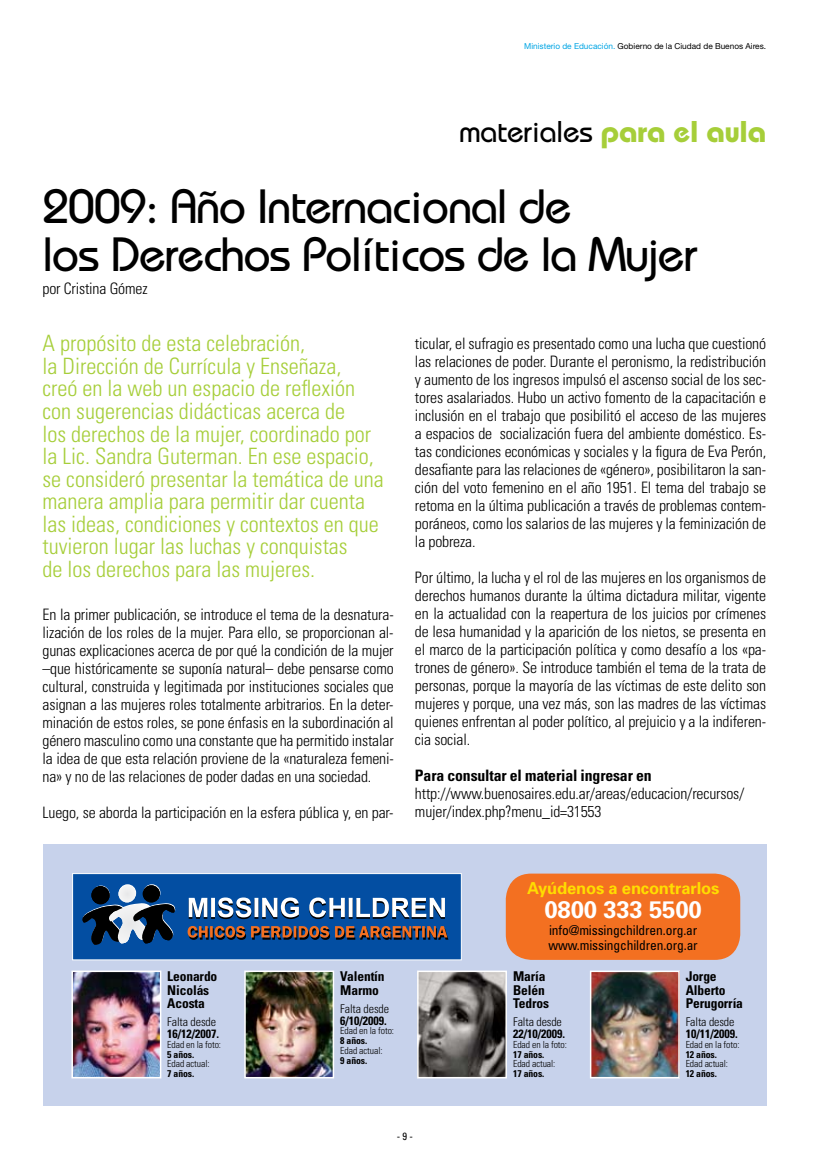
<style>
.page{position:relative;width:830px;height:1170px;background:#fff}
.page>*{position:absolute;margin:0;border:0;box-sizing:border-box;transform-origin:0 0}
.t1{font:500 48px/48px "Bauhaus";letter-spacing:-.02em;color:#000}
.t2{font:500 30px "Bauhaus";letter-spacing:-.005em;color:#000}
.t3{font:700 24px "Univers";letter-spacing:-.01em;color:#fff}
.t4{font:300 condensed 22.5px/22.5px "Univers";color:#a6ce39}
.t5{font:700 16.5px "Univers";letter-spacing:-.01em;color:#fd0}
.t6{font:300 condensed 15.75px/18px "Univers";letter-spacing:-.01em;color:#000;text-align:justify}
.t7{font:700 condensed 15.75px "Univers";letter-spacing:-.01em;color:#000}
.t8{font:700 condensed 13.5px/13.5px "Univers";letter-spacing:-.01em;color:#000}
.t9{font:condensed 13.5px/15px "Univers";letter-spacing:-.01em;color:#000}
.t10{font:700 condensed 12px "Univers";color:#000}
.t11{font:300 condensed 12px "Univers";letter-spacing:-.01em;color:#000}
.t12{font:condensed 10.5px "Univers";color:#000}
.t13{font:300 condensed 9.75px "Univers";letter-spacing:-.01em;color:#000}
.t14{font:700 condensed 9.75px "Univers";letter-spacing:-.01em;color:#000}
.t15{font:8.25px "Helvetica Neue";color:#000}
.s1{color:#00a5e4}
.s2{font-weight:700;color:#a6ce39}
</style>
<div class="page">
<div style="left:43px;top:844px;width:723px;height:262px;background:#c7d2eb"></div>
<div style="left:72px;top:873px;width:389px;height:87px;background:#034ea2;border:1px solid #fff"></div>
<svg style="left:92px;top:885px;width:18px;height:17px"></svg>
<svg style="left:119px;top:884px;width:17px;height:17px"></svg>
<svg style="left:143px;top:884px;width:17px;height:17px"></svg>
<svg style="left:187px;top:926px;width:261px;height:13px"></svg>
<svg style="left:189px;top:897px;width:255px;height:22px"></svg>
<div style="left:92px;top:886px;width:17px;height:17px;background:#000;border-radius:50%"></div>
<div style="left:92px;top:886px;width:17px;height:17px;border:1px solid #000;border-radius:50%"></div>
<div style="left:118px;top:885px;width:18px;height:17px;background:#f0f1f2;border-radius:9px"></div>
<svg style="left:82px;top:901px;width:94px;height:43px"></svg>
<div style="left:143px;top:885px;width:17px;height:17px;background:#000;border-radius:50%"></div>
<img style="left:74px;top:973px;width:84px;height:102px">
<div style="left:71px;top:970px;width:90px;height:108px;border:2px solid #fff"></div>
<img style="left:247px;top:973px;width:84px;height:102px">
<div style="left:244px;top:970px;width:90px;height:108px;border:2px solid #fff"></div>
<img style="left:420px;top:973px;width:83px;height:102px">
<div style="left:417px;top:970px;width:89px;height:108px;border:2px solid #fff"></div>
<img style="left:592px;top:973px;width:84px;height:102px">
<div style="left:589px;top:970px;width:90px;height:108px;border:2px solid #fff"></div>
<div style="left:505px;top:873px;width:234px;height:86px;background:#f37021;border-radius:26px"></div>
<p class="t15" style="left:524px;top:41px;width:243px"><span class="s1">Ministerio de Educación.</span> Gobierno de la Ciudad de Buenos Aires.</p>
<h2 class="t2" style="left:459px;top:114px;width:308px">materiales <span class="s2">para el aula</span></h2>
<h1 class="t1" style="left:43px;top:182px;width:655px">2009: Año Internacional de<br>los Derechos Políticos de la Mujer</h1>
<p class="t6" style="left:43px;top:279px;width:106px">por Cristina Gómez</p>
<p class="t4" style="left:43px;top:332px;width:343px">A propósito de esta celebración,<br>la Dirección de Currícula y Enseñaza,<br>creó en la web un espacio de reflexión con sugerencias didácticas acerca de<br>los derechos de la mujer, coordinado por la Lic. Sandra Guterman. En ese espacio, se consideró presentar la temática de una manera amplia para permitir dar cuenta las ideas, condiciones y contextos en que tuvieron lugar las luchas y conquistas<br>de los derechos para las mujeres.</p>
<p class="t6" style="left:43px;top:604px;width:352px">En la primer publicación, se introduce el tema de la desnatura&shy;lización de los roles de la mujer. Para ello, se proporcionan al&shy;gunas explicaciones acerca de por qué la condición de la mujer –que históricamente se suponía natural– debe pensarse como cultural, construida y legitimada por instituciones sociales que asignan a las mujeres roles totalmente arbitrarios. En la deter&shy;minación de estos roles, se pone énfasis en la subordinación al género masculino como una constante que ha permitido instalar la idea de que esta relación proviene de la «naturaleza femeni&shy;na» y no de las relaciones de poder dadas en una sociedad.</p>
<p class="t6" style="left:43px;top:802px;width:352px">Luego, se aborda la participación en la esfera pública y, en par-</p>
<p class="t6" style="left:415px;top:334px;width:352px">ticular, el sufragio es presentado como una lucha que cuestionó las relaciones de poder. Durante el peronismo, la redistribución y aumento de los ingresos impulsó el ascenso social de los sec&shy;tores asalariados. Hubo un activo fomento de la capacitación e inclusión en el trabajo que posibilitó el acceso de las mujeres a espacios de socialización fuera del ambiente doméstico. Es&shy;tas condiciones económicas y sociales y la figura de Eva Perón, desafiante para las relaciones de «género», posibilitaron la san&shy;ción del voto femenino en el año 1951. El tema del trabajo se retoma en la última publicación a través de problemas contem&shy;poráneos, como los salarios de las mujeres y la feminización de la pobreza.</p>
<p class="t6" style="left:415px;top:568px;width:352px">Por último, la lucha y el rol de las mujeres en los organismos de derechos humanos durante la última dictadura militar, vigente en la actualidad con la reapertura de los juicios por crímenes de lesa humanidad y la aparición de los nietos, se presenta en el marco de la participación política y como desafío a los «pa&shy;trones de género». Se introduce también el tema de la trata de personas, porque la mayoría de las víctimas de este delito son mujeres y porque, una vez más, son las madres de las víctimas quienes enfrentan al poder político, al prejuicio y a la indiferen&shy;cia social.</p>
<p class="t7" style="left:415px;top:766px;width:238px">Para consultar el material ingresar en</p>
<p class="t6" style="left:415px;top:784px;width:331px">http://www.buenosaires.edu.ar/areas/educacion/recursos/ mujer/index.php?menu_id=31553</p>
<p class="t8" style="left:167px;top:969px;width:52px">Leonardo<br>Nicolás<br>Acosta</p>
<p class="t11" style="left:167px;top:1014px;width:50px">Falta desde</p>
<p class="t10" style="left:167px;top:1026px;width:53px">16/12/2007.</p>
<p class="t13" style="left:167px;top:1038px;width:55px">Edad en la foto:</p>
<p class="t14" style="left:167px;top:1047px;width:29px">5 años.</p>
<p class="t13" style="left:167px;top:1057px;width:44px">Edad actual:</p>
<p class="t14" style="left:167px;top:1067px;width:29px">7 años.</p>
<p class="t8" style="left:340px;top:969px;width:46px">Valentín<br>Marmo</p>
<p class="t11" style="left:340px;top:1001px;width:50px">Falta desde</p>
<p class="t10" style="left:340px;top:1012px;width:48px">6/10/2009.</p>
<p class="t13" style="left:340px;top:1024px;width:55px">Edad en la foto:</p>
<p class="t14" style="left:340px;top:1034px;width:29px">8 años.</p>
<p class="t13" style="left:340px;top:1044px;width:44px">Edad actual:</p>
<p class="t14" style="left:340px;top:1053px;width:29px">9 años.</p>
<p class="t5" style="left:527px;top:877px;width:193px">Ayúdenos a encontrarlos</p>
<h3 class="t3" style="left:544px;top:894px;width:159px">0800 333 5500</h3>
<p class="t9" style="left:548px;top:922px;width:151px">info@missingchildren.org.ar www.missingchildren.org.ar</p>
<p class="t8" style="left:513px;top:969px;width:37px">María<br>Belén<br>Tedros</p>
<p class="t11" style="left:513px;top:1014px;width:50px">Falta desde</p>
<p class="t10" style="left:513px;top:1026px;width:53px">22/10/2009.</p>
<p class="t13" style="left:513px;top:1038px;width:55px">Edad en la foto:</p>
<p class="t14" style="left:513px;top:1047px;width:33px">17 años.</p>
<p class="t13" style="left:513px;top:1057px;width:44px">Edad actual:</p>
<p class="t14" style="left:513px;top:1067px;width:33px">17 años.</p>
<p class="t8" style="left:685px;top:969px;width:59px">Jorge<br>Alberto<br>Perugorría</p>
<p class="t11" style="left:685px;top:1014px;width:50px">Falta desde</p>
<p class="t10" style="left:685px;top:1026px;width:53px">10/11/2009.</p>
<p class="t13" style="left:685px;top:1038px;width:55px">Edad en la foto:</p>
<p class="t14" style="left:685px;top:1047px;width:33px">12 años.</p>
<p class="t13" style="left:685px;top:1057px;width:44px">Edad actual:</p>
<p class="t14" style="left:685px;top:1067px;width:33px">12 años.</p>
<p class="t12" style="left:396px;top:1129px;width:18px">- 9 -</p>
</div>
